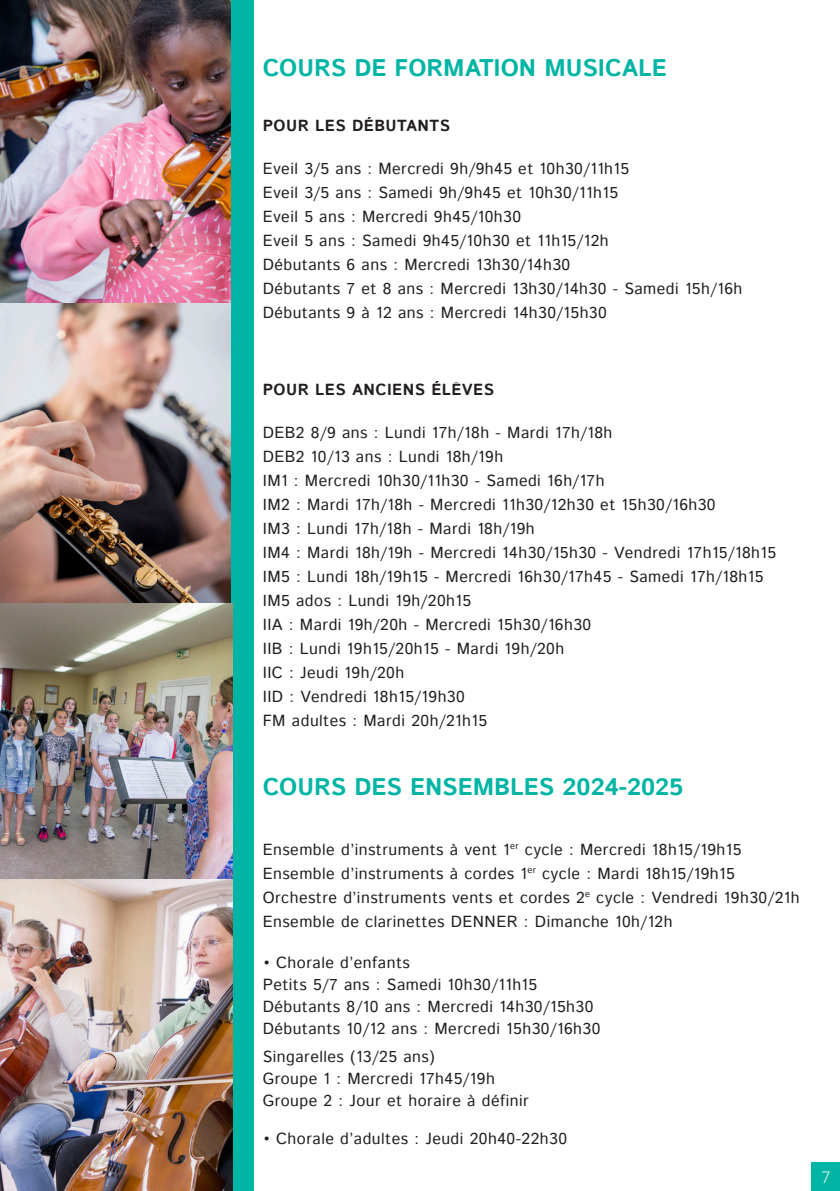
<style>
.page{position:relative;width:840px;height:1191px;background:#fff}
.page>*{position:absolute;margin:0;border:0;box-sizing:border-box;transform-origin:0 0}
.t1{font:700 24px "Istok Web";color:#00b5a4}
.t2{font:16px "Istok Web";letter-spacing:.03em;color:#231f20}
.t3{font:700 16px "Istok Web";letter-spacing:.03em;color:#231f20}
.t4{font:300 16px "Roboto";color:#fff}
.s1{font-weight:700}
</style>
<div class="page">
<div style="left:157px;top:0;width:96px;height:1191px;background:#00b5a4"></div>
<img style="left:0;top:0;width:230px;height:303px">
<img style="left:0;top:303px;width:230px;height:300px">
<div style="left:811px;top:1162px;width:28px;height:29px;background:#00b5a4"></div>
<img style="left:0;top:603px;width:232px;height:276px">
<img style="left:0;top:879px;width:232px;height:312px">
<p class="t1" style="left:262px;top:52px;width:405px">COURS DE FORMATION MUSICALE</p>
<p class="t3" style="left:262px;top:115px;width:189px">POUR LES DÉBUTANTS</p>
<p class="t2" style="left:262px;top:158px;width:368px">Eveil 3/5 ans : Mercredi 9h/9h45 et 10h30/11h15</p>
<p class="t2" style="left:262px;top:182px;width:356px">Eveil 3/5 ans : Samedi 9h/9h45 et 10h30/11h15</p>
<p class="t2" style="left:262px;top:206px;width:260px">Eveil 5 ans : Mercredi 9h45/10h30</p>
<p class="t2" style="left:262px;top:230px;width:347px">Eveil 5 ans : Samedi 9h45/10h30 et 11h15/12h</p>
<p class="t2" style="left:262px;top:254px;width:309px">Débutants 6 ans : Mercredi 13h30/14h30</p>
<p class="t2" style="left:262px;top:278px;width:481px">Débutants 7 et 8 ans : Mercredi 13h30/14h30 - Samedi 15h/16h</p>
<p class="t2" style="left:262px;top:302px;width:345px">Débutants 9 à 12 ans : Mercredi 14h30/15h30</p>
<p class="t3" style="left:262px;top:379px;width:232px">POUR LES ANCIENS ÉLÈVES</p>
<p class="t2" style="left:262px;top:422px;width:351px">DEB2 8/9 ans : Lundi 17h/18h - Mardi 17h/18h</p>
<p class="t2" style="left:262px;top:446px;width:242px">DEB2 10/13 ans : Lundi 18h/19h</p>
<p class="t2" style="left:262px;top:470px;width:343px">IM1 : Mercredi 10h30/11h30 - Samedi 16h/17h</p>
<p class="t2" style="left:262px;top:494px;width:454px">IM2 : Mardi 17h/18h - Mercredi 11h30/12h30 et 15h30/16h30</p>
<p class="t2" style="left:262px;top:518px;width:273px">IM3 : Lundi 17h/18h - Mardi 18h/19h</p>
<p class="t2" style="left:262px;top:542px;width:514px">IM4 : Mardi 18h/19h - Mercredi 14h30/15h30 - Vendredi 17h15/18h15</p>
<p class="t2" style="left:262px;top:566px;width:502px">IM5 : Lundi 18h/19h15 - Mercredi 16h30/17h45 - Samedi 17h/18h15</p>
<p class="t2" style="left:262px;top:590px;width:210px">IM5 ados : Lundi 19h/20h15</p>
<p class="t2" style="left:262px;top:614px;width:330px">IIA : Mardi 19h/20h - Mercredi 15h30/16h30</p>
<p class="t2" style="left:262px;top:638px;width:303px">IIB : Lundi 19h15/20h15 - Mardi 19h/20h</p>
<p class="t2" style="left:262px;top:662px;width:143px">IIC : Jeudi 19h/20h</p>
<p class="t2" style="left:262px;top:686px;width:203px">IID : Vendredi 18h15/19h30</p>
<p class="t2" style="left:262px;top:710px;width:226px">FM adultes : Mardi 20h/21h15</p>
<p class="t1" style="left:262px;top:770px;width:422px">COURS DES ENSEMBLES 2024-2025</p>
<p class="t2" style="left:262px;top:838px;width:480px">Ensemble d’instruments à vent 1<sup>er</sup> cycle : Mercredi 18h15/19h15</p>
<p class="t2" style="left:262px;top:862px;width:473px">Ensemble d’instruments à cordes 1<sup>er</sup> cycle : Mardi 18h15/19h15</p>
<p class="t2" style="left:262px;top:886px;width:538px">Orchestre d’instruments vents et cordes 2<sup>e</sup> cycle : Vendredi 19h30/21h</p>
<p class="t2" style="left:262px;top:910px;width:411px">Ensemble de clarinettes DENNER : Dimanche 10h/12h</p>
<p class="t2" style="left:262px;top:952px;width:148px"><span class="s1">•</span> Chorale d’enfants</p>
<p class="t2" style="left:262px;top:974px;width:276px">Petits 5/7 ans : Samedi 10h30/11h15</p>
<p class="t2" style="left:262px;top:996px;width:332px">Débutants 8/10 ans : Mercredi 14h30/15h30</p>
<p class="t2" style="left:262px;top:1018px;width:339px">Débutants 10/12 ans : Mercredi 15h30/16h30</p>
<p class="t2" style="left:262px;top:1045px;width:173px">Singarelles (13/25 ans)</p>
<p class="t2" style="left:262px;top:1067px;width:233px">Groupe 1 : Mercredi 17h45/19h</p>
<p class="t2" style="left:262px;top:1089px;width:267px">Groupe 2 : Jour et horaire à définir</p>
<p class="t2" style="left:262px;top:1128px;width:305px"><span class="s1">•</span> Chorale d’adultes : Jeudi 20h40-22h30</p>
<p class="t4" style="left:821px;top:1166px;width:10px">7</p>
</div>
